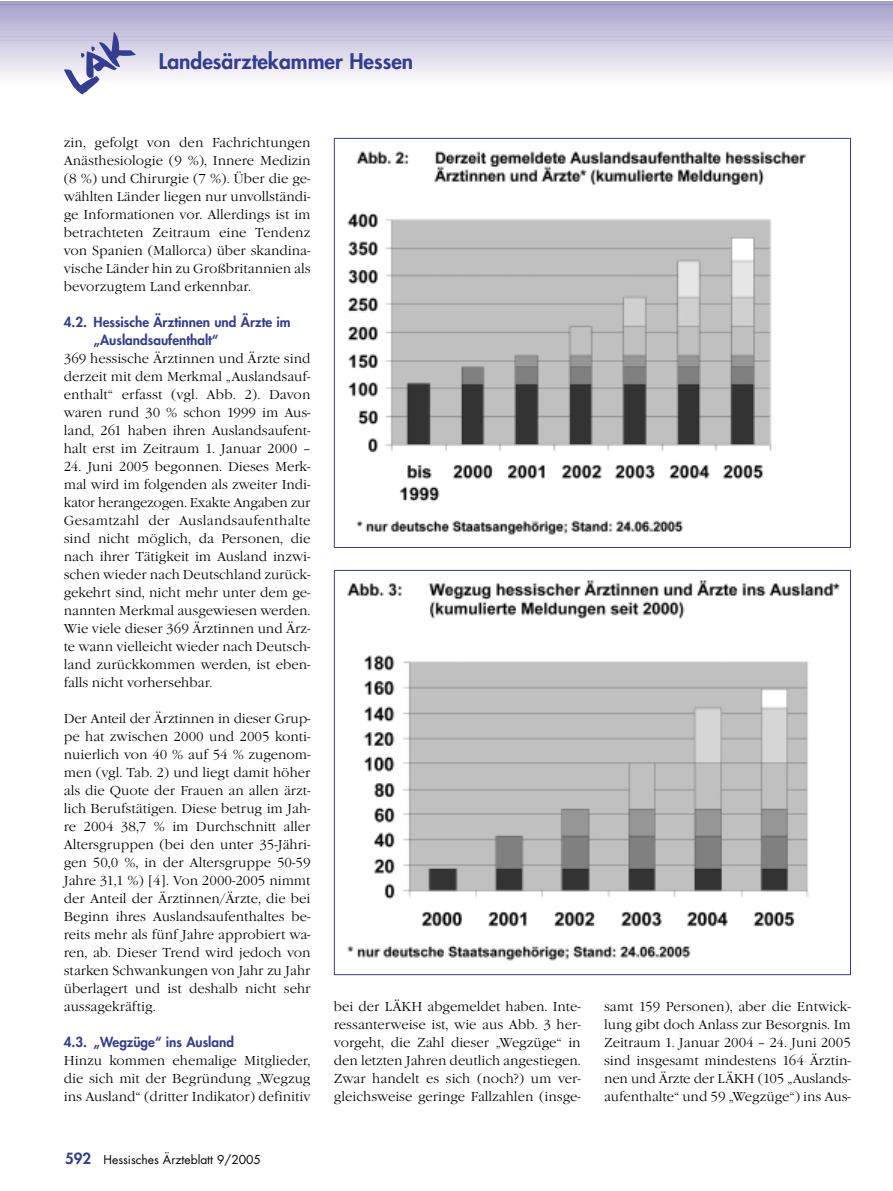
<style>
.page{position:relative;width:893px;height:1191px;background:#fff}
.page>*{position:absolute;margin:0;border:0;box-sizing:border-box;transform-origin:0 0}
.t1{font:800 21px "Futura";color:#343d92}
.t2{font:300 13.5px/18px "Garamond Itc T";color:#000;text-align:justify}
.t3{font:800 13.5px/18px "Futura";color:#343d92}
.t4{font:12px "Futura";color:#000}
.s1{font-weight:800;font-size:15px;color:#343d92}
</style>
<div class="page">
<hr style="left:0;top:2px;width:892px;height:2px;background:#938dc0">
<hr style="left:0;top:4px;width:892px;height:2px;background:#9690c1">
<hr style="left:0;top:6px;width:892px;height:2px;background:#9992c3">
<hr style="left:0;top:8px;width:892px;height:2px;background:#9c95c4">
<hr style="left:0;top:10px;width:892px;height:2px;background:#9e98c6">
<hr style="left:0;top:12px;width:892px;height:2px;background:#a19ac7">
<hr style="left:0;top:14px;width:892px;height:2px;background:#a39ec9">
<hr style="left:0;top:16px;width:892px;height:2px;background:#a59fcb">
<hr style="left:0;top:18px;width:892px;height:2px;background:#a8a2cc">
<hr style="left:0;top:20px;width:892px;height:2px;background:#aba6ce">
<hr style="left:0;top:22px;width:892px;height:2px;background:#aea8cf">
<hr style="left:0;top:24px;width:892px;height:2px;background:#b1abd1">
<hr style="left:0;top:26px;width:892px;height:2px;background:#b4aed3">
<hr style="left:0;top:28px;width:892px;height:2px;background:#b6b1d5">
<hr style="left:0;top:30px;width:892px;height:2px;background:#b9b4d6">
<hr style="left:0;top:32px;width:892px;height:2px;background:#bcb6d8">
<hr style="left:0;top:34px;width:892px;height:2px;background:#beb9d9">
<hr style="left:0;top:36px;width:892px;height:2px;background:#c1bcda">
<hr style="left:0;top:38px;width:892px;height:2px;background:#c4bfdc">
<hr style="left:0;top:40px;width:892px;height:2px;background:#c6c1dd">
<hr style="left:0;top:42px;width:892px;height:2px;background:#c9c4df">
<hr style="left:0;top:44px;width:892px;height:2px;background:#cbc6e0">
<hr style="left:0;top:46px;width:892px;height:2px;background:#cecae2">
<hr style="left:0;top:48px;width:892px;height:2px;background:#d1cde4">
<hr style="left:0;top:50px;width:892px;height:2px;background:#d3cfe5">
<hr style="left:0;top:52px;width:892px;height:2px;background:#d6d2e7">
<hr style="left:0;top:54px;width:892px;height:2px;background:#d9d5e9">
<hr style="left:0;top:56px;width:892px;height:2px;background:#dbd7ea">
<hr style="left:0;top:58px;width:892px;height:2px;background:#dedaeb">
<hr style="left:0;top:60px;width:892px;height:2px;background:#e1dded">
<hr style="left:0;top:62px;width:892px;height:2px;background:#e3dfee">
<hr style="left:0;top:64px;width:892px;height:2px;background:#e6e2ef">
<hr style="left:0;top:66px;width:892px;height:2px;background:#e9e5f0">
<hr style="left:0;top:68px;width:892px;height:2px;background:#ebe8f2">
<hr style="left:0;top:70px;width:892px;height:2px;background:#eeeaf3">
<hr style="left:0;top:72px;width:892px;height:2px;background:#f1edf5">
<hr style="left:0;top:74px;width:892px;height:2px;background:#f3f0f6">
<hr style="left:0;top:76px;width:892px;height:2px;background:#f5f3f8">
<hr style="left:0;top:78px;width:892px;height:2px;background:#f7f6fa">
<hr style="left:0;top:80px;width:892px;height:2px;background:#faf9fb">
<svg style="left:64px;top:32px;width:72px;height:63px"></svg>
<img style="left:347px;top:151px;width:460px;height:384px">
<img style="left:347px;top:580px;width:493px;height:381px">
<h1 class="t1" style="left:159px;top:51px;width:256px">Landesärztekammer Hessen</h1>
<p class="t2" style="left:64px;top:135px;width:248px">zin, gefolgt von den Fachrichtungen Anästhesiologie (9 %), Innere Medizin (8 %) und Chirurgie (7 %). Über die ge&shy;wählten Länder liegen nur unvollständi&shy;ge Informationen vor. Allerdings ist im betrachteten Zeitraum eine Tendenz von Spanien (Mallorca) über skandina&shy;vische Länder hin zu Großbritannien als bevorzugtem Land erkennbar.</p>
<p class="t3" style="left:94px;top:314px;width:199px;text-indent:-30px">4.2. Hessische Ärztinnen und Ärzte im „Auslandsaufenthalt“</p>
<p class="t2" style="left:64px;top:351px;width:248px">369 hessische Ärztinnen und Ärzte sind derzeit mit dem Merkmal „Auslandsauf&shy;enthalt“ erfasst (vgl. Abb. 2). Davon waren rund 30 % schon 1999 im Aus&shy;land, 261 haben ihren Auslandsaufent&shy;halt erst im Zeitraum 1. Januar 2000 –</p>
<p class="t2" style="left:64px;top:459px;width:248px">24. Juni 2005 begonnen. Dieses Merk&shy;mal wird im folgenden als zweiter Indi&shy;kator herangezogen. Exakte Angaben zur Gesamtzahl der Auslandsaufenthalte sind nicht möglich, da Personen, die nach ihrer Tätigkeit im Ausland inzwi&shy;schen wieder nach Deutschland zurück&shy;gekehrt sind, nicht mehr unter dem ge&shy;nannten Merkmal ausgewiesen werden.<br>Wie viele dieser 369 Ärztinnen und Ärz&shy;te wann vielleicht wieder nach Deutsch&shy;land zurückkommen werden, ist eben&shy;falls nicht vorhersehbar.</p>
<p class="t2" style="left:64px;top:711px;width:248px">Der Anteil der Ärztinnen in dieser Grup&shy;pe hat zwischen 2000 und 2005 konti&shy;nuierlich von 40 % auf 54 % zugenom&shy;men (vgl. Tab. 2) und liegt damit höher als die Quote der Frauen an allen ärzt&shy;lich Berufstätigen. Diese betrug im Jah&shy;re 2004 38,7 % im Durchschnitt aller Altersgruppen (bei den unter 35-Jähri&shy;gen 50,0 %, in der Altersgruppe 50-59<br>Jahre 31,1 %) [4]. Von 2000-2005 nimmt der Anteil der Ärztinnen/Ärzte, die bei Beginn ihres Auslandsaufenthaltes be&shy;reits mehr als fünf Jahre approbiert wa&shy;ren, ab. Dieser Trend wird jedoch von starken Schwankungen von Jahr zu Jahr überlagert und ist deshalb nicht sehr aussagekräftig.</p>
<p class="t3" style="left:64px;top:1034px;width:172px">4.3. „Wegzüge“ ins Ausland</p>
<p class="t2" style="left:64px;top:1053px;width:248px">Hinzu kommen ehemalige Mitglieder, die sich mit der Begründung „Wegzug ins Ausland“ (dritter Indikator) definitiv</p>
<p class="t4" style="left:65px;top:1154px;width:197px"><span class="s1">592</span> Hessisches Ärzteblatt 9/2005</p>
<p class="t2" style="left:334px;top:999px;width:248px">bei der LÄKH abgemeldet haben. Inte&shy;ressanterweise ist, wie aus Abb. 3 her&shy;vorgeht, die Zahl dieser „Wegzüge“ in den letzten Jahren deutlich angestiegen.<br>Zwar handelt es sich (noch?) um ver&shy;gleichsweise geringe Fallzahlen (insge-</p>
<p class="t2" style="left:604px;top:999px;width:248px">samt 159 Personen), aber die Entwick&shy;lung gibt doch Anlass zur Besorgnis. Im Zeitraum 1. Januar 2004 – 24. Juni 2005 sind insgesamt mindestens 164 Ärztin&shy;nen und Ärzte der LÄKH (105 „Auslands&shy;aufenthalte“ und 59 „Wegzüge“) ins Aus-</p>
</div>
